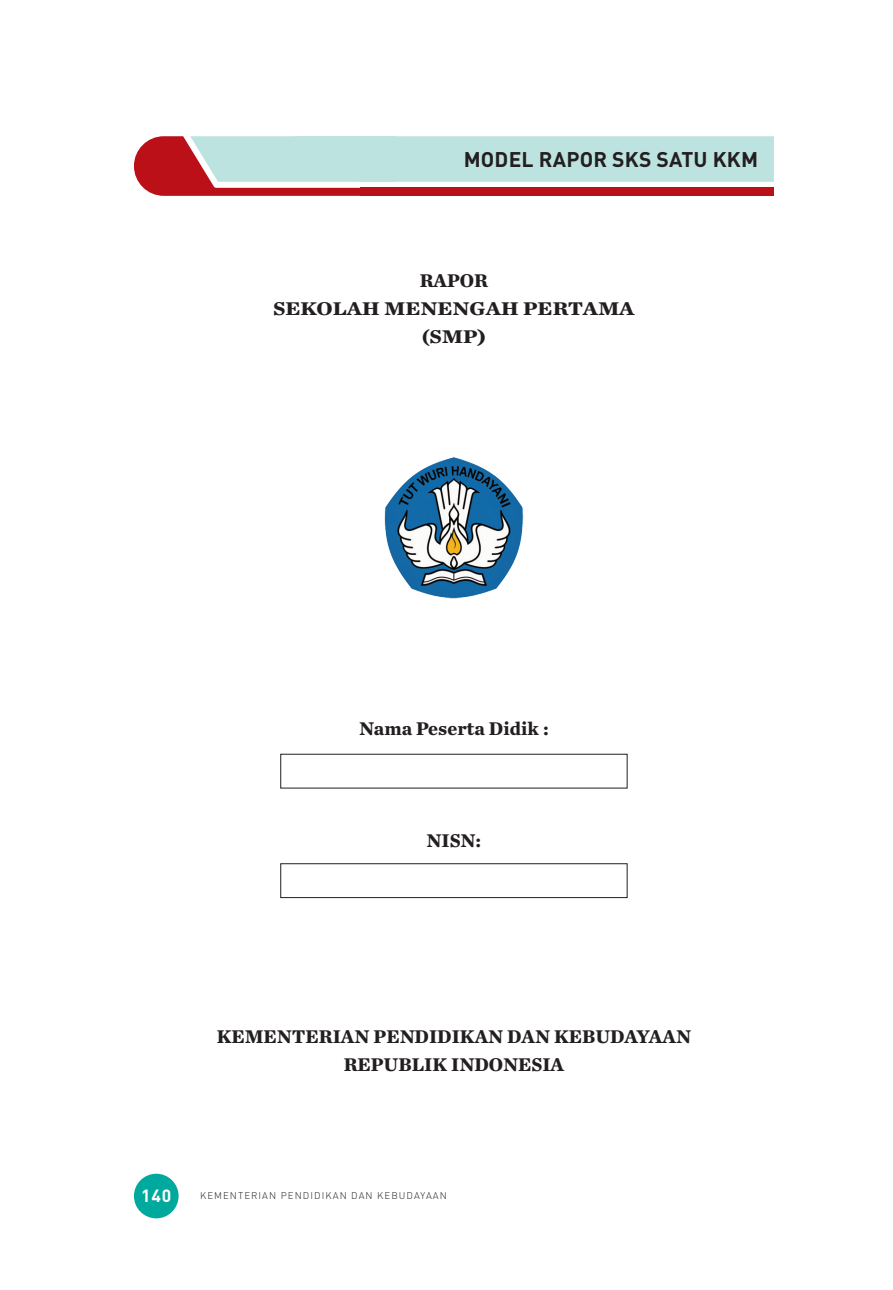
<style>
.page{position:relative;width:893px;height:1290px;background:#fff}
.page>*{position:absolute;margin:0;border:0;box-sizing:border-box;transform-origin:0 0}
.t1{font:700 21px "DIN Pro";letter-spacing:.01em;color:#231f20}
.t2{font:700 19.25px/28px "Chronicle Text G1";color:#231f20}
.t3{font:700 19.25px/28px "Chronicle Text G1";color:#231f20;scale:1.13 1}
.t4{font:700 17.5px "DIN Pro";color:#fff}
.t5{font:300 9.62px "DIN Pro";letter-spacing:.11em;color:#231f20}
</style>
<div class="page">
<div style="left:134px;top:1174px;width:45px;height:44px;background:#00a99d;border-radius:50%"></div>
<svg style="left:134px;top:136px;width:640px;height:60px"></svg>
<div style="left:361px;top:188px;width:413px;height:8px;background:#bb1018"></div>
<img style="left:384px;top:457px;width:140px;height:141px">
<div style="left:280px;top:754px;width:348px;height:34px;border:1px solid #231f20"></div>
<div style="left:280px;top:863px;width:348px;height:35px;border:1px solid #231f20"></div>
<p class="t1" style="left:464px;top:141px;width:296px">MODEL RAPO R SKS SATU KKM</p>
<p class="t2" style="left:420px;top:265px;width:70px">RAPOR</p>
<p class="t3" style="left:273px;top:293px;width:53px">SE KOLA</p>
<p class="t3" style="left:362px;top:293px;width:54px">H MENEN</p>
<p class="t3" style="left:422px;top:293px;width:190px;text-indent:47px">GAH PERTAMA (SMP)</p>
<p class="t2" style="left:359px;top:713px;width:191px">Nama Peserta Didik :</p>
<p class="t2" style="left:426px;top:825px;width:14px">NISN</p>
<p class="t2" style="left:476px;top:825px;width:7px">:</p>
<p class="t2" style="left:217px;top:1021px;width:62px">KEMENTE</p>
<p class="t2" style="left:319px;top:1021px;width:27px">RIAN</p>
<p class="t2" style="left:344px;top:1021px;width:321px;text-indent:30px">PENDIDIKAN DAN KEBUDAYAAN<br>REPUBLIK INDONESIA</p>
<p class="t4" style="left:141px;top:1181px;width:32px">140</p>
<p class="t5" style="left:200px;top:1188px;width:248px">KEMENTERIAN PENDIDIKAN DAN KEBUDAYAAN</p>
</div>
